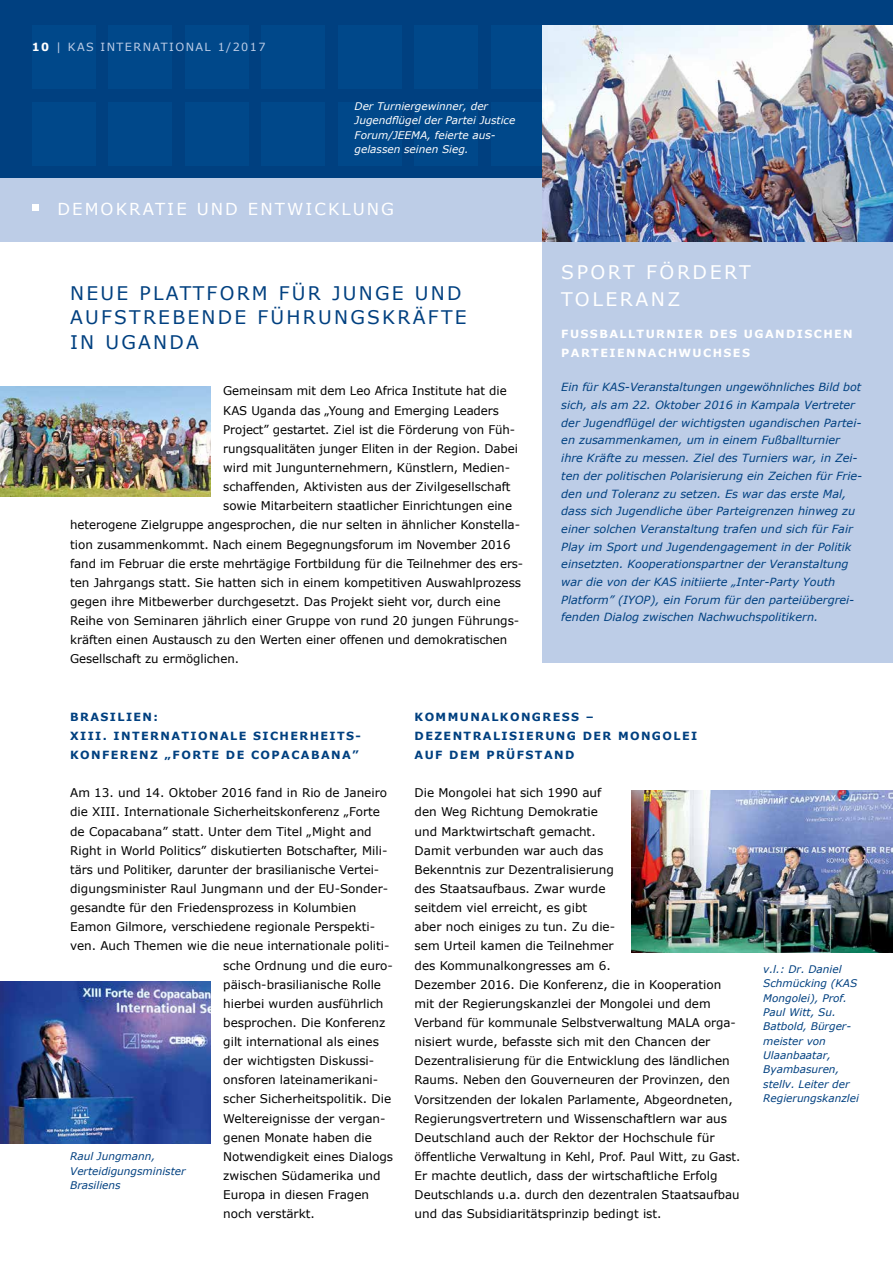
<style>
.page{position:relative;width:893px;height:1263px;background:#fff}
.page>*{position:absolute;margin:0;border:0;box-sizing:border-box;transform-origin:0 0}
.t1{font:18.75px/24.5px "Verdana";letter-spacing:.12em;color:#004080}
.t2{font:18.75px/27.5px "Verdana";letter-spacing:.13em;color:#fff}
.t3{font:16.5px "Verdana";letter-spacing:.125em;color:#fff}
.t4{font:12px/19.2px "Verdana";color:#000}
.t5{font:italic 11.25px/17.7px "Verdana";color:#004080}
.t6{font:700 11.25px/19.2px "Verdana";letter-spacing:.125em;color:#004080}
.t7{font:700 11.25px/19.2px "Verdana";letter-spacing:.125em;color:#fff}
.t8{font:11.25px "Verdana";letter-spacing:.125em;color:#bdcde7}
.t9{font:italic 10.5px/14.4px "Verdana";color:#004080}
.t10{font:italic 10.5px/14.4px "Verdana";color:#fff}
.s1{font-weight:700;color:#fff}
</style>
<div class="page">
<div style="left:0;top:0;width:893px;height:179px;background:#004080"></div>
<div style="left:0;top:179px;width:893px;height:63px;background:#bdcde7"></div>
<div style="left:32px;top:26px;width:64px;height:63px;background:#00488a"></div>
<div style="left:32px;top:102px;width:64px;height:64px;background:#00488a"></div>
<div style="left:108px;top:26px;width:64px;height:63px;background:#00488a"></div>
<div style="left:108px;top:102px;width:64px;height:64px;background:#00488a"></div>
<div style="left:185px;top:26px;width:64px;height:63px;background:#00488a"></div>
<div style="left:185px;top:102px;width:64px;height:64px;background:#00488a"></div>
<div style="left:261px;top:26px;width:64px;height:63px;background:#00488a"></div>
<div style="left:261px;top:102px;width:64px;height:64px;background:#00488a"></div>
<div style="left:338px;top:26px;width:64px;height:63px;background:#00488a"></div>
<div style="left:338px;top:102px;width:64px;height:64px;background:#00488a"></div>
<div style="left:415px;top:26px;width:63px;height:63px;background:#00488a"></div>
<div style="left:415px;top:102px;width:63px;height:64px;background:#00488a"></div>
<div style="left:491px;top:26px;width:64px;height:63px;background:#00488a"></div>
<div style="left:491px;top:102px;width:64px;height:64px;background:#00488a"></div>
<div style="left:32px;top:204px;width:7px;height:7px;background:#fff"></div>
<img style="left:542px;top:26px;width:351px;height:216px">
<img style="left:0;top:387px;width:210px;height:109px">
<div style="left:542px;top:242px;width:351px;height:421px;background:#bdcde7"></div>
<img style="left:631px;top:790px;width:262px;height:162px">
<img style="left:0;top:981px;width:210px;height:163px">
<p class="t8" style="left:32px;top:40px;width:235px"><span class="s1">10</span> | KAS INTERNATIONAL 1/2017</p>
<p class="t10" style="left:355px;top:99px;width:162px">Der Turniergewinner, der<br>Jugendflügel der Partei Justice<br>Forum/JEEMA, feierte aus&shy;gelassen seinen Sieg.</p>
<h2 class="t3" style="left:57px;top:198px;width:338px">DEMOKRATIE UND ENTWICKLUNG</h2>
<h1 class="t1" style="left:70px;top:280px;width:398px">NEUE PLATTFORM FÜR JUNGE UND<br>AUFSTREBENDE FÜHRUNGSKRÄFTE<br>IN UGANDA</h1>
<p class="t4" style="left:223px;top:381px;width:285px">Gemeinsam mit dem Leo Africa Institute hat die</p>
<p class="t4" style="left:223px;top:400px;width:277px">KAS Uganda das „Young and Emerging Leaders</p>
<p class="t4" style="left:223px;top:419px;width:293px">Project” gestartet. Ziel ist die Förderung von Füh-</p>
<p class="t4" style="left:223px;top:438px;width:296px">rungsqualitäten junger Eliten in der Region. Dabei</p>
<p class="t4" style="left:223px;top:458px;width:288px">wird mit Jungunternehmern, Künstlern, Medien-</p>
<p class="t4" style="left:223px;top:477px;width:289px">schaffenden, Aktivisten aus der Zivilgesellschaft</p>
<p class="t4" style="left:223px;top:496px;width:290px">sowie Mitarbeitern staatlicher Einrichtungen eine</p>
<p class="t4" style="left:70px;top:515px;width:452px">heterogene Zielgruppe angesprochen, die nur selten in ähnlicher Konstella-</p>
<p class="t4" style="left:70px;top:534px;width:442px">tion zusammenkommt. Nach einem Begegnungsforum im November 2016</p>
<p class="t4" style="left:70px;top:553px;width:455px">fand im Februar die erste mehrtägige Fortbildung für die Teilnehmer des ers-</p>
<p class="t4" style="left:70px;top:572px;width:453px">ten Jahrgangs statt. Sie hatten sich in einem kompetitiven Auswahlprozess</p>
<p class="t4" style="left:70px;top:592px;width:432px">gegen ihre Mitbewerber durchgesetzt. Das Projekt sieht vor, durch eine</p>
<p class="t4" style="left:70px;top:611px;width:451px">Reihe von Seminaren jährlich einer Gruppe von rund 20 jungen Führungs-</p>
<p class="t4" style="left:70px;top:630px;width:439px">kräften einen Austausch zu den Werten einer offenen und demokratischen</p>
<p class="t4" style="left:70px;top:649px;width:170px">Gesellschaft zu ermöglichen.</p>
<h1 class="t2" style="left:561px;top:258px;width:191px">SPORT FÖRDERT<br>TOLERANZ</h1>
<p class="t7" style="left:561px;top:324px;width:293px">FUSSBALLTURNIER DES UGANDISCHEN<br>PARTEIENNACHWUCHSES</p>
<p class="t5" style="left:561px;top:378px;width:302px">Ein für KAS-Veranstaltungen ungewöhnliches Bild bot sich, als am 22. Oktober 2016 in Kampala Vertreter der Jugendflügel der wichtigsten ugandischen Partei&shy;en zusammenkamen, um in einem Fußballturnier ihre Kräfte zu messen. Ziel des Turniers war, in Zei&shy;ten der politischen Polarisierung ein Zeichen für Frie&shy;den und Toleranz zu setzen. Es war das erste Mal, dass sich Jugendliche über Parteigrenzen hinweg zu einer solchen Veranstaltung trafen und sich für Fair Play im Sport und Jugendengagement in der Politik einsetzten. Kooperationspartner der Veranstaltung war die von der KAS initiierte „Inter-Party Youth Platform” (IYOP), ein Forum für den parteiübergrei&shy;fenden Dialog zwischen Nachwuchspolitikern.</p>
<p class="t6" style="left:70px;top:707px;width:291px">BRASILIEN:<br>XIII. INTERNATIONALE SICHERHEITS-<br>KONFERENZ „FORTE DE COPACABANA”</p>
<p class="t6" style="left:415px;top:707px;width:284px">KOMMUNALKONGRESS –<br>DEZENTRALISIERUNG DER MONGOLEI<br>AUF DEM PRÜFSTAND</p>
<p class="t4" style="left:70px;top:783px;width:318px">Am 13. und 14. Oktober 2016 fand in Rio de Janeiro</p>
<p class="t4" style="left:70px;top:802px;width:311px">die XIII. Internationale Sicherheitskonferenz „Forte</p>
<p class="t4" style="left:70px;top:821px;width:303px">de Copacabana” statt. Unter dem Titel „Might and</p>
<p class="t4" style="left:70px;top:840px;width:319px">Right in World Politics” diskutierten Botschafter, Mili-</p>
<p class="t4" style="left:70px;top:859px;width:311px">tärs und Politiker, darunter der brasilianische Vertei-</p>
<p class="t4" style="left:70px;top:879px;width:320px">digungsminister Raul Jungmann und der EU-Sonder-</p>
<p class="t4" style="left:70px;top:898px;width:288px">gesandte für den Friedensprozess in Kolumbien</p>
<p class="t4" style="left:70px;top:917px;width:307px">Eamon Gilmore, verschiedene regionale Perspekti-</p>
<p class="t4" style="left:70px;top:936px;width:321px">ven. Auch Themen wie die neue internationale politi-</p>
<p class="t4" style="left:223px;top:955px;width:171px">sche Ordnung und die euro-</p>
<p class="t4" style="left:223px;top:974px;width:159px">päisch-brasilianische Rolle</p>
<p class="t4" style="left:223px;top:993px;width:162px">hierbei wurden ausführlich</p>
<p class="t4" style="left:223px;top:1012px;width:164px">besprochen. Die Konferenz</p>
<p class="t4" style="left:223px;top:1032px;width:157px">gilt international als eines</p>
<p class="t4" style="left:223px;top:1051px;width:153px">der wichtigsten Diskussi-</p>
<p class="t4" style="left:223px;top:1070px;width:157px">onsforen lateinamerikani-</p>
<p class="t4" style="left:223px;top:1089px;width:169px">scher Sicherheitspolitik. Die</p>
<p class="t4" style="left:223px;top:1108px;width:164px">Weltereignisse der vergan-</p>
<p class="t4" style="left:223px;top:1127px;width:150px">genen Monate haben die</p>
<p class="t4" style="left:223px;top:1146px;width:171px">Notwendigkeit eines Dialogs</p>
<p class="t4" style="left:223px;top:1165px;width:159px">zwischen Südamerika und</p>
<p class="t4" style="left:223px;top:1185px;width:147px">Europa in diesen Fragen</p>
<p class="t4" style="left:223px;top:1204px;width:93px">noch verstärkt.</p>
<p class="t9" style="left:70px;top:1149px;width:117px">Raul Jungmann,<br>Verteidigungsminister<br>Brasiliens</p>
<p class="t4" style="left:415px;top:783px;width:327px">Die Mongolei hat sich 1990 auf<br>den Weg Richtung Demokratie<br>und Marktwirtschaft gemacht.<br>Damit verbunden war auch das<br>Bekenntnis zur Dezentralisierung<br>des Staatsaufbaus. Zwar wurde<br>seitdem viel erreicht, es gibt<br>aber noch einiges zu tun. Zu die-<br>sem Urteil kamen die Teilnehmer<br>des Kommunalkongresses am 6.<br>Dezember 2016. Die Konferenz, die in Kooperation mit der Regierungskanzlei der Mongolei und dem Verband für kommunale Selbstverwaltung MALA orga&shy;nisiert wurde, befasste sich mit den Chancen der Dezentralisierung für die Entwicklung des ländlichen Raums. Neben den Gouverneuren der Provinzen, den Vorsitzenden der lokalen Parlamente, Abgeordneten, Regierungsvertretern und Wissenschaftlern war aus Deutschland auch der Rektor der Hochschule für öffentliche Verwaltung in Kehl, Prof. Paul Witt, zu Gast.<br>Er machte deutlich, dass der wirtschaftliche Erfolg Deutschlands u.a. durch den dezentralen Staatsaufbau und das Subsidiaritätsprinzip bedingt ist.</p>
<p class="t9" style="left:763px;top:962px;width:97px">v.l.: Dr. Daniel<br>Schmücking (KAS<br>Mongolei), Prof.<br>Paul Witt, Su.<br>Batbold, Bürger&shy;meister von<br>Ulaanbaatar,<br>Byambasuren, stellv. Leiter der<br>Regierungskanzlei</p>
</div>
